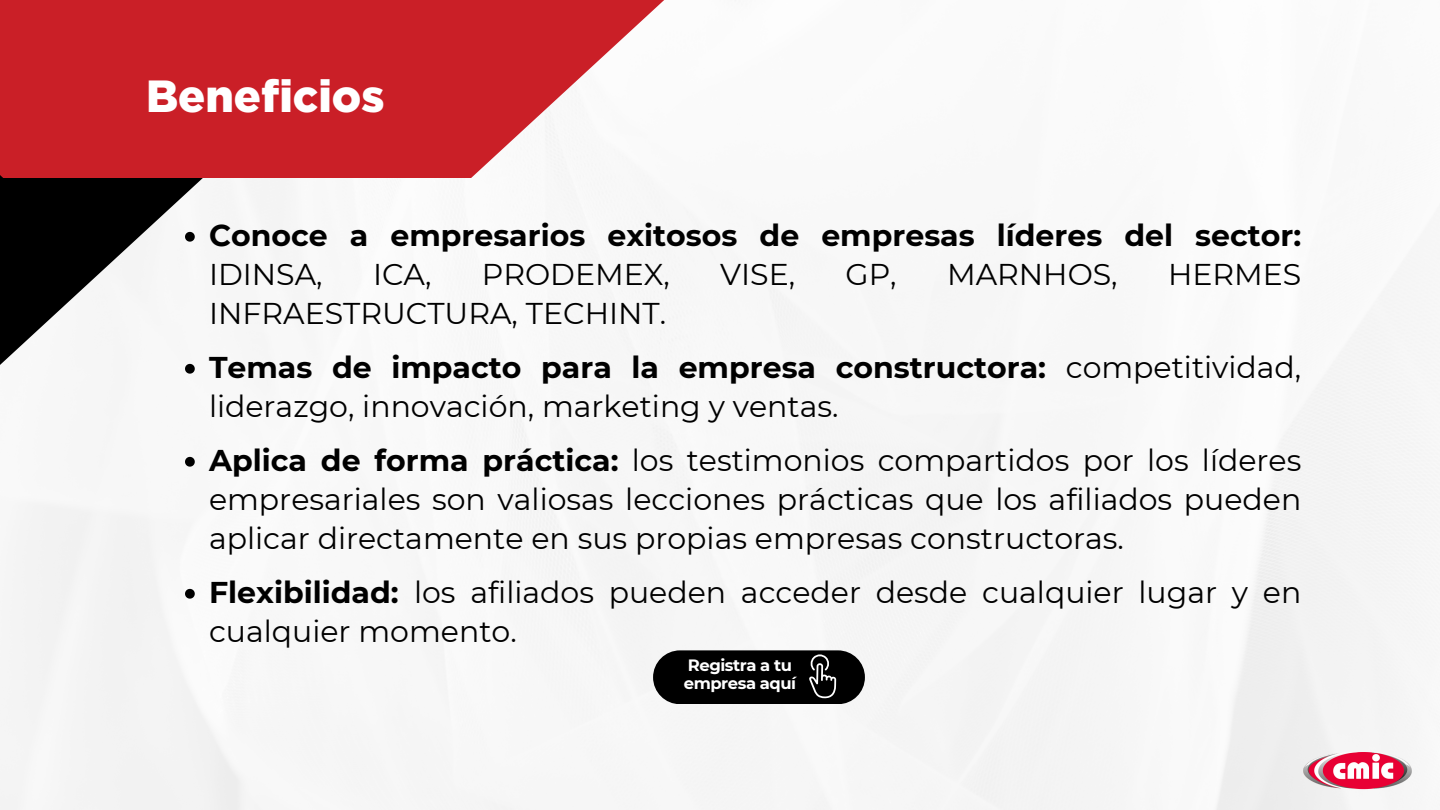
<style>
.page{position:relative;width:1440px;height:810px;background:#fff}
.page>*{position:absolute;margin:0;border:0;box-sizing:border-box;transform-origin:0 0}
.t1{font:900 45px "Gotham";color:#fff}
.t2{font:30px/39px "Montserrat";color:#000}
.t3{font:700 30px/39px "Montserrat";color:#000}
.t4{font:700 16.4px/18px "Montserrat";letter-spacing:-.025em;color:#fff}
.s1{font-weight:400}
.s2{font-weight:700}
</style>
<div class="page">
<img style="left:0;top:179px;width:1439px;height:631px">
<svg style="left:0;top:178px;width:288px;height:196px;fill:#f6f6f6"></svg>
<svg style="left:0;top:0;width:664px;height:178px;fill:#ca1f27"></svg>
<img style="left:1301px;top:752px;width:116px;height:43px">
<svg style="left:185px;top:232px;width:10px;height:10px"></svg>
<svg style="left:185px;top:364px;width:10px;height:10px"></svg>
<svg style="left:185px;top:457px;width:10px;height:10px"></svg>
<svg style="left:185px;top:589px;width:10px;height:10px"></svg>
<div style="left:653px;top:650px;width:212px;height:54px;background:#000;border-radius:27px"></div>
<svg style="left:809px;top:654px;width:27px;height:44px"></svg>
<p class="t1" style="left:146px;top:76px;width:240px">Beneficios</p>
<p class="t3" style="left:209px;top:216px;width:1094px">Conoce a empresarios exitosos de empresas líderes del sector:<br><span class="s1">IDINSA,</span></p>
<p class="t2" style="left:373px;top:255px;width:60px">ICA,</p>
<p class="t2" style="left:482px;top:255px;width:190px">PRODEMEX,</p>
<p class="t2" style="left:720px;top:255px;width:76px">VISE,</p>
<p class="t2" style="left:846px;top:255px;width:53px">GP,</p>
<p class="t2" style="left:947px;top:255px;width:172px">MARNHOS,</p>
<p class="t2" style="left:1168px;top:255px;width:135px">HERMES</p>
<p class="t2" style="left:209px;top:294px;width:459px">INFRAESTRUCTURA, TECHINT.</p>
<p class="t2" style="left:209px;top:348px;width:1094px"><span class="s2">Temas de impacto para la empresa constructora:</span> competitividad, liderazgo, innovación, marketing y ventas.</p>
<p class="t2" style="left:209px;top:441px;width:1094px;text-align:justify"><span class="s2">Aplica de forma práctica:</span> los testimonios compartidos por los líderes empresariales son valiosas lecciones prácticas que los afiliados pueden aplicar directamente en sus propias empresas constructoras.</p>
<p class="t2" style="left:209px;top:573px;width:1094px"><span class="s2">Flexibilidad:</span> los afiliados pueden acceder desde cualquier lugar y en cualquier momento.</p>
<p class="t4" style="left:684px;top:656px;width:114px">Registra a tu empresa aquí</p>
</div>
